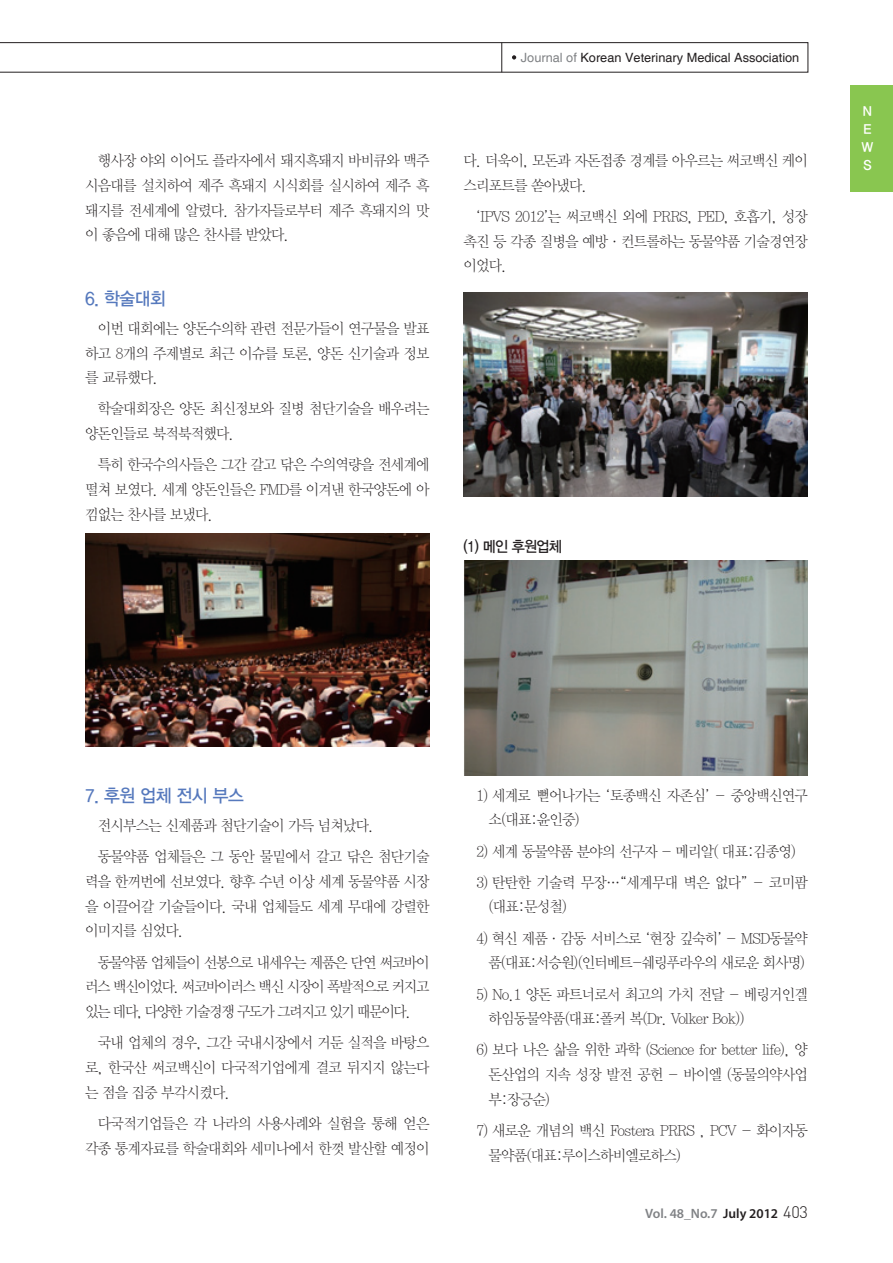
<style>
.page{position:relative;width:893px;height:1263px;background:#fff}
.page>*{position:absolute;margin:0;border:0;box-sizing:border-box;transform-origin:0 0}
.t1{font:18px "YDIYGO330";letter-spacing:-.025em;color:#5679bd;scale:.95 1}
.t2{font:15px/24.8px "YDIY Mj O310";letter-spacing:-.05em;color:#231f20;text-align:justify;scale:.95 1}
.t3{font:15px "YDIYGO330";letter-spacing:-.05em;color:#231f20;scale:.95 1}
.t4{font:600 13.5px "Myriad Pro";color:#808285}
.t5{font:13.5px "YDIYGO340";color:#fff}
.t6{font:12.75px "Helvetica";color:#231f20}
.s1{color:#808285}
.s2{font-family:"Gulim"}
.s3{color:#231f20}
.s4{font-family:"Dinlig";font-weight:400;font-size:16.5px;color:#231f20}
</style>
<div class="page">
<div style="left:850px;top:85px;width:43px;height:106px;background:#89c650"></div>
<img style="left:463px;top:560px;width:345px;height:215px">
<img style="left:463px;top:293px;width:345px;height:204px">
<img style="left:85px;top:534px;width:344px;height:212px">
<svg style="left:0;top:43px;width:808px;height:29px"></svg>
<p class="t6" style="left:521px;top:50px;width:280px"><span class="s1">Journal of</span> Korean Veterinary Medical Association</p>
<p class="t2" style="left:85px;top:149px;width:364px;text-indent:13px">행사장 야외 이어도 플라자에서 돼지흑돼지 바비큐와 맥주 시음대를 설치하여 제주 흑돼지 시식회를 실시하여 제주 흑 돼지를 전세계에 알렸다. 참가자들로부터 제주 흑돼지의 맛 이 좋음에 대해 많은 찬사를 받았다.</p>
<p class="t1" style="left:85px;top:289px;width:87px">6. 학술대회</p>
<p class="t2" style="left:85px;top:316px;width:364px;text-indent:13px">이번 대회에는 양돈수의학 관련 전문가들이 연구물을 발표 하고 8개의 주제별로 최근 이슈를 토론, 양돈 신기술과 정보 를 교류했다.</p>
<p class="t2" style="left:85px;top:397px;width:364px;text-indent:13px">학술대회장은 양돈 최신정보와 질병 첨단기술을 배우려는 양돈인들로 북적북적했다.</p>
<p class="t2" style="left:85px;top:453px;width:364px;text-indent:13px">특히 한국수의사들은 그간 갈고 닦은 수의역량을 전세계에 떨쳐 보였다. 세계 양돈인들은 FMD를 이겨낸 한국양돈에 아 낌없는 찬사를 보냈다.</p>
<p class="t2" style="left:463px;top:149px;width:364px">다. 더욱이, 모돈과 자돈접종 경계를 아우르는 써코백신 케이 스리포트를 쏟아냈다.</p>
<p class="t2" style="left:463px;top:205px;width:364px;text-indent:13px"><span class="s2">‘</span>IPVS 2012<span class="s2">’</span>는 써코백신 외에 PRRS, PED, 호흡기, 성장 촉진 등 각종 질병을 예방·컨트롤하는 동물약품 기술경연장 이었다.</p>
<p class="t3" style="left:463px;top:538px;width:105px">(1) 메인 후원업체</p>
<p class="t5" style="left:863px;top:103px;width:11px">N</p>
<p class="t5" style="left:863px;top:121px;width:10px">E</p>
<p class="t5" style="left:862px;top:139px;width:13px">W</p>
<p class="t5" style="left:863px;top:157px;width:10px">S</p>
<p class="t1" style="left:85px;top:786px;width:169px">7. 후원 업체 전시 부스</p>
<p class="t2" style="left:98px;top:814px;width:292px">전시부스는 신제품과 첨단기술이 가득 넘쳐났다.</p>
<p class="t2" style="left:85px;top:845px;width:364px;text-indent:13px">동물약품 업체들은 그 동안 물밑에서 갈고 닦은 첨단기술 력을 한꺼번에 선보였다. 향후 수년 이상 세계 동물약품 시장 을 이끌어갈 기술들이다. 국내 업체들도 세계 무대에 강렬한 이미지를 심었다.</p>
<p class="t2" style="left:85px;top:950px;width:364px;text-indent:13px">동물약품 업체들이 선봉으로 내세우는 제품은 단연 써코바이 러스 백신이었다. 써코바이러스 백신 시장이 폭발적으로 커지고 있는 데다, 다양한 기술경쟁 구도가 그려지고 있기 때문이다.</p>
<p class="t2" style="left:85px;top:1031px;width:364px;text-indent:13px">국내 업체의 경우, 그간 국내시장에서 거둔 실적을 바탕으 로, 한국산 써코백신이 다국적기업에게 결코 뒤지지 않는다 는 점을 집중 부각시켰다.</p>
<p class="t2" style="left:85px;top:1112px;width:364px;text-align:right">다국적기업들은 각 나라의 사용사례와 실험을 통해 얻은 각종 통계자료를 학술대회와 세미나에서 한껏 발산할 예정이</p>
<p class="t2" style="left:489px;top:783px;width:338px;text-indent:-12px">1) 세계로 뻗어나가는 <span class="s2">‘</span>토종백신 자존심<span class="s2">’</span> - 중앙백신연구 소(대표:윤인중)</p>
<p class="t2" style="left:476px;top:839px;width:338px">2) 세계 동물약품 분야의 선구자 - 메리알( 대표:김종영)</p>
<p class="t2" style="left:489px;top:870px;width:338px;text-indent:-12px">3) 탄탄한 기술력 무장…<span class="s2">“</span>세계무대 벽은 없다<span class="s2">”</span> - 코미팜 (대표:문성철)</p>
<p class="t2" style="left:476px;top:926px;width:351px;text-align:right">4) 혁신 제품·감동 서비스로 <span class="s2">‘</span>현장 깊숙히<span class="s2">’</span> - MSD동물약 품(대표:서승원)(인터베트-쉐링푸라우의 새로운 회사명)</p>
<p class="t2" style="left:489px;top:982px;width:338px;text-indent:-12px">5) No.1 양돈 파트너로서 최고의 가치 전달 - 베링거인겔 하임동물약품(대표:폴커 복(Dr. Volker Bok))</p>
<p class="t2" style="left:489px;top:1038px;width:338px;text-indent:-12px">6) 보다 나은 삶을 위한 과학 (Science for better life), 양 돈산업의 지속 성장 발전 공헌 - 바이엘 (동물의약사업 부:장긍순)</p>
<p class="t2" style="left:489px;top:1119px;width:338px;text-indent:-12px">7) 새로운 개념의 백신 Fostera PRRS , PCV - 화이자동 물약품(대표:루이스하비엘로하스)</p>
<p class="t4" style="left:645px;top:1205px;width:164px">Vol. 48_No.7 <span class="s3">July 2012</span> <span class="s4">403</span></p>
</div>
